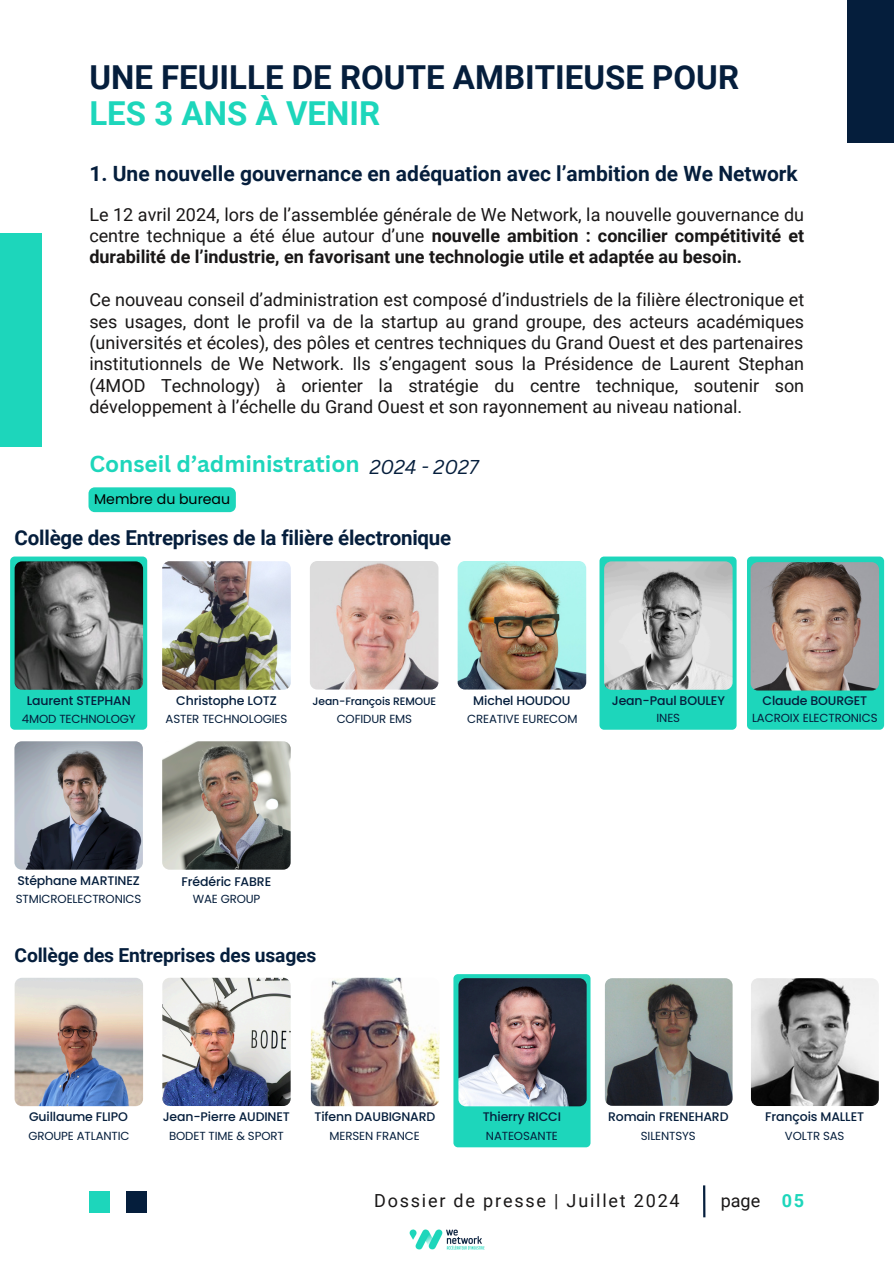
<style>
.page{position:relative;width:894px;height:1264px;background:#fff}
.page>*{position:absolute;margin:0;border:0;box-sizing:border-box;transform-origin:0 0}
.t1{font:700 33px/36px "Roboto";color:#051e3c}
.t2{font:700 22.5px "Canva Sans";color:#1dd6bb}
.t3{font:700 21px "Roboto";color:#051e3c}
.t4{font:700 20.55px "Roboto";letter-spacing:-.01em;color:#051e3c}
.t5{font:italic 19.5px "Canva Sans";color:#051e3c}
.t6{font:700 19.2px "Roboto";letter-spacing:-.01em;color:#051e3c}
.t7{font:18px/21.3px "Roboto";color:#191717;text-align:justify}
.t8{font:700 18px/21.3px "Roboto";color:#191717;text-align:justify}
.t9{font:18px "Roboto";letter-spacing:.1em;color:#191717}
.t10{font:700 18px "Roboto";color:#1dd6bb}
.t11{font:14.1px "Poppins";color:#000}
.t12{font:500 12.45px "Poppins";letter-spacing:-.01em;color:#051e3c}
.t13{font:11.7px "Poppins";letter-spacing:-.01em;color:#051e3c}
.t14{font:500 10.8px "Poppins";letter-spacing:-.01em;color:#051e3c}
.s1{color:#1dd6bb}
.s2{font-weight:400}
</style>
<div class="page">
<div style="left:10px;top:556px;width:137px;height:173px;background:#1dd6bb;border-radius:4px"></div>
<div style="left:599px;top:556px;width:137px;height:173px;background:#1dd6bb;border-radius:4px"></div>
<div style="left:746px;top:556px;width:137px;height:173px;background:#1dd6bb;border-radius:4px"></div>
<img style="left:15px;top:561px;width:128px;height:128px;border-radius:7px">
<img style="left:604px;top:561px;width:128px;height:128px;border-radius:7px">
<img style="left:162px;top:561px;width:129px;height:128px;border-radius:7px">
<img style="left:750px;top:562px;width:128px;height:128px;border-radius:7px">
<img style="left:310px;top:561px;width:128px;height:128px;border-radius:7px">
<img style="left:14px;top:741px;width:129px;height:128px;border-radius:7px">
<img style="left:457px;top:561px;width:129px;height:128px;border-radius:7px">
<img style="left:162px;top:741px;width:128px;height:128px;border-radius:7px">
<div style="left:453px;top:974px;width:137px;height:173px;background:#1dd6bb;border-radius:4px"></div>
<img style="left:15px;top:977px;width:128px;height:129px;border-radius:7px">
<img style="left:458px;top:978px;width:128px;height:128px;border-radius:7px">
<img style="left:162px;top:977px;width:128px;height:128px;border-radius:7px">
<img style="left:604px;top:978px;width:128px;height:127px;border-radius:7px">
<img style="left:311px;top:977px;width:128px;height:129px;border-radius:7px">
<img style="left:750px;top:978px;width:128px;height:127px;border-radius:7px">
<div style="left:0;top:233px;width:42px;height:214px;background:#1dd6bb"></div>
<div style="left:846px;top:0;width:47px;height:143px;background:#051e3c"></div>
<hr style="left:702px;top:1185px;width:3px;height:32px;background:#051e3c">
<div style="left:127px;top:1190px;width:20px;height:22px;background:#051e3c"></div>
<div style="left:89px;top:1190px;width:21px;height:22px;background:#1dd6bb"></div>
<div style="left:88px;top:487px;width:148px;height:25px;background:#1dd6bb"></div>
<img style="left:409px;top:1229px;width:76px;height:21px">
<p class="t1" style="left:89px;top:60px;width:651px">UNE FEUILLE DE ROUTE AMBITIEUSE POUR<br><span class="s1">LES 3 ANS À VENIR</span></p>
<p class="t3" style="left:89px;top:161px;width:709px">1. Une nouvelle gouvernance en adéquation avec l’ambition de We Network</p>
<p class="t8" style="left:89px;top:204px;width:716px"><span class="s2">Le 12 avril 2024, lors de l’assemblée générale de We Network, la nouvelle gouvernance du centre technique a été élue autour d’une</span> nouvelle ambition : concilier compétitivité et durabilité de l’industrie, en favorisant une technologie utile et adaptée au besoin.</p>
<h6 class="t7" style="left:89px;top:289px;width:716px">Ce nouveau conseil d’administration est composé d’industriels de la filière électronique et ses usages, dont le profil va de la startup au grand groupe, des acteurs académiques (universités et écoles), des pôles et centres techniques du Grand Ouest et des partenaires institutionnels de We Network. Ils s’engagent sous la Présidence de Laurent Stephan (4MOD Technology) à orienter la stratégie du centre technique, soutenir son développement à l’échelle du Grand Ouest et son rayonnement au niveau national.</h6>
<h6 class="t2" style="left:89px;top:448px;width:272px">Conseil d’administration</h6>
<p class="t5" style="left:369px;top:453px;width:110px">2024 - 2027</p>
<h4 class="t11" style="left:94px;top:489px;width:137px">Membre du bureau</h4>
<p class="t4" style="left:15px;top:526px;width:438px">Collège des Entreprises de la filière électronique</p>
<p class="t12" style="left:27px;top:692px;width:105px">Laurent STEPHAN</p>
<p class="t13" style="left:22px;top:710px;width:115px">4MOD TECHNOLOGY</p>
<h6 class="t12" style="left:176px;top:692px;width:102px">Christophe LOTZ</h6>
<p class="t13" style="left:165px;top:710px;width:123px">ASTER TECHNOLOGIES</p>
<p class="t14" style="left:312px;top:693px;width:125px">Jean-François REMOUE</p>
<h6 class="t13" style="left:336px;top:710px;width:77px">COFIDUR EMS</h6>
<p class="t12" style="left:473px;top:692px;width:99px">Michel HOUDOU</p>
<p class="t13" style="left:467px;top:710px;width:112px">CREATIVE EURECOM</p>
<p class="t12" style="left:611px;top:692px;width:115px">Jean-Paul BOULEY</p>
<p class="t13" style="left:656px;top:710px;width:25px">INES</p>
<p class="t12" style="left:762px;top:691px;width:106px">Claude BOURGET</p>
<h6 class="t13" style="left:751px;top:710px;width:127px">LACROIX ELECTRONICS</h6>
<h6 class="t12" style="left:17px;top:872px;width:124px">Stéphane MARTINEZ</h6>
<p class="t13" style="left:16px;top:890px;width:127px">STMICROELECTRONICS</p>
<h6 class="t12" style="left:181px;top:873px;width:91px">Frédéric FABRE</h6>
<p class="t13" style="left:193px;top:890px;width:69px">WAE GROUP</p>
<p class="t6" style="left:15px;top:944px;width:303px">Collège des Entreprises des usages</p>
<h6 class="t12" style="left:29px;top:1107px;width:100px">Guillaume FLIPO</h6>
<h3 class="t12" style="left:163px;top:1107px;width:129px">Jean-Pierre AUDINET</h3>
<p class="t13" style="left:28px;top:1127px;width:103px">GROUPE ATLANTIC</p>
<p class="t13" style="left:169px;top:1127px;width:116px">BODET TIME &amp; SPORT</p>
<h6 class="t12" style="left:314px;top:1107px;width:122px">Tifenn DAUBIGNARD</h6>
<p class="t13" style="left:329px;top:1127px;width:92px">MERSEN FRANCE</p>
<h6 class="t12" style="left:482px;top:1107px;width:80px">Thierry RICCI</h6>
<p class="t13" style="left:486px;top:1127px;width:73px">NATEOSANTE</p>
<h6 class="t12" style="left:608px;top:1107px;width:122px">Romain FRENEHARD</h6>
<p class="t12" style="left:765px;top:1107px;width:100px">François MALLET</p>
<p class="t13" style="left:640px;top:1127px;width:56px">SILENTSYS</p>
<p class="t13" style="left:784px;top:1127px;width:61px">VOLTR SAS</p>
<p class="t9" style="left:374px;top:1190px;width:307px">Dossier de presse | Juillet 2024</p>
<h6 class="t7" style="left:720px;top:1190px;width:41px">page</h6>
<h4 class="t10" style="left:781px;top:1190px;width:24px">05</h4>
</div>
